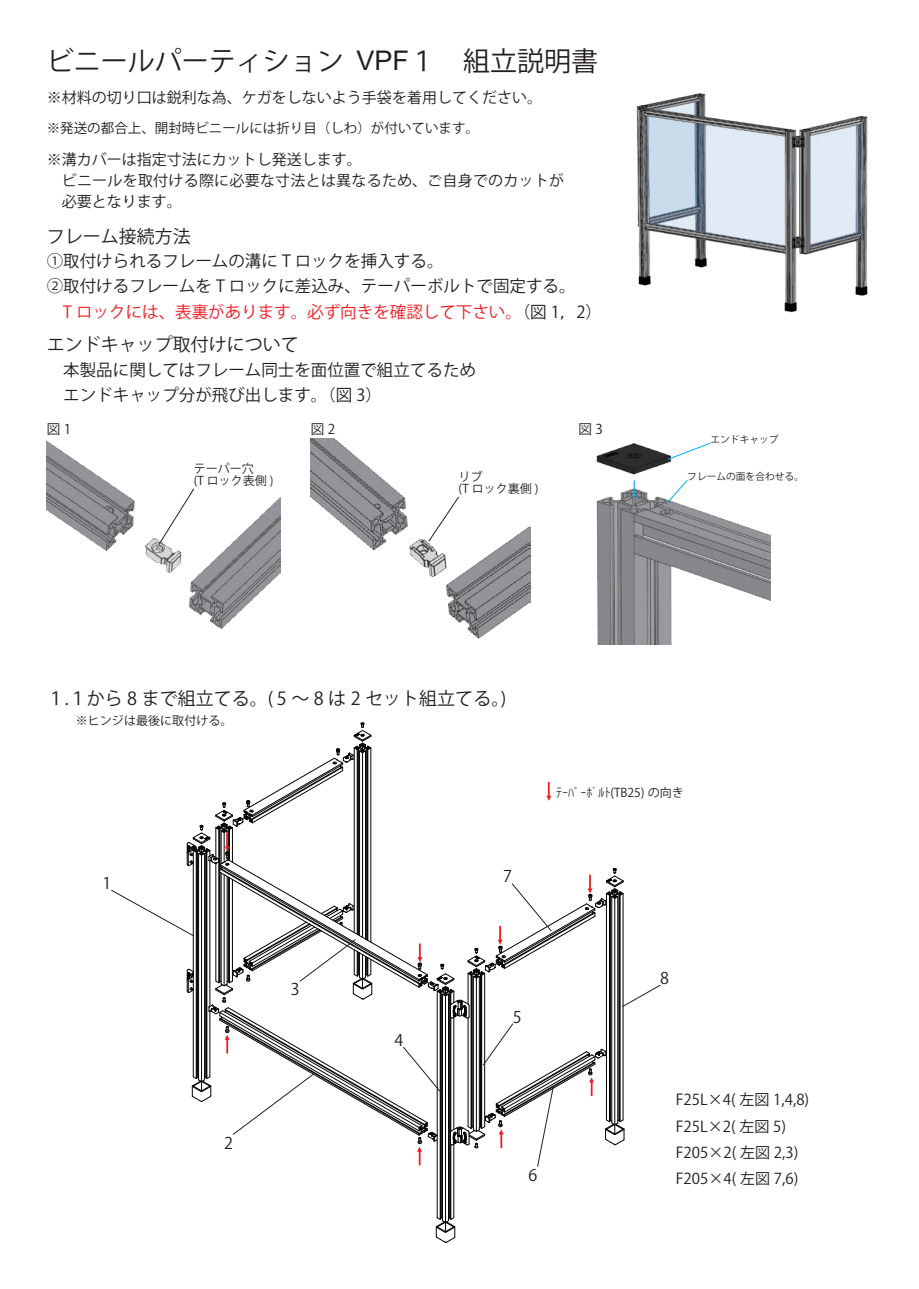
<style>
.page{position:relative;width:919px;height:1289px;background:#fff}
.page>*{position:absolute;margin:0;border:0;box-sizing:border-box;transform-origin:0 0}
.t1{font:27px "Koz Go Pr 6 N";color:#231f20}
.t2{font:18px "Koz Go Pr 6 N";color:#231f20}
.t3{font:16.5px/25.5px "Koz Go Pr 6 N";color:#231f20}
.t4{font:16.5px "Koz Go Pr 6 N";color:#ee1d23}
.t5{font:16.05px "Koz Go Pr 6 N";color:#231f20}
.t6{font:15px/26.2px "Koz Go Pr 6 N";color:#231f20}
.t7{font:13.5px "Koz Go Pr 6 N";color:#231f20}
.t8{font:12px/12px "Koz Go Pr 6 N";color:#231f20}
.t9{font:9.75px "Koz Go Pr 6 N";color:#231f20}
.s1{font-family:"Arial"}
.s2{color:#231f20}
</style>
<div class="page">
<img style="left:47px;top:441px;width:233px;height:188px">
<img style="left:311px;top:438px;width:219px;height:201px">
<svg style="left:158px;top:488px;width:37px;height:57px"></svg>
<svg style="left:427px;top:496px;width:32px;height:46px"></svg>
<hr style="left:442px;top:994px;width:1px;height:226px;background:#030303">
<hr style="left:445px;top:996px;width:1px;height:226px;background:#030303">
<hr style="left:448px;top:994px;width:1px;height:226px;background:#030303">
<hr style="left:441px;top:991px;width:1px;height:226px;background:#030303">
<hr style="left:449px;top:991px;width:1px;height:226px;background:#030303">
<hr style="left:453px;top:1144px;width:1px;height:73px;background:#030303">
<hr style="left:437px;top:991px;width:1px;height:226px;background:#030303">
<hr style="left:440px;top:992px;width:1px;height:226px;background:#030303">
<hr style="left:450px;top:992px;width:1px;height:226px;background:#030303">
<svg style="left:436px;top:1217px;width:19px;height:25px"></svg>
<img style="left:596px;top:443px;width:174px;height:201px">
<svg style="left:632px;top:480px;width:4px;height:19px"></svg>
<svg style="left:667px;top:479px;width:21px;height:24px"></svg>
<svg style="left:667px;top:442px;width:44px;height:18px"></svg>
<svg style="left:111px;top:722px;width:550px;height:445px"></svg>
<img style="left:636px;top:93px;width:232px;height:220px">
<h1 class="t1" style="left:47px;top:46px;width:553px">ビニールパーティション <span class="s1">VPF</span>１　組立説明書</h1>
<p class="t6" style="left:47px;top:85px;width:496px">※材料の切り口は鋭利な為、ケガをしないよう手袋を着用してください。</p>
<p class="t7" style="left:47px;top:120px;width:433px">※発送の都合上、開封時ビニールには折り目（しわ）が付いています。</p>
<p class="t6" style="left:47px;top:149px;width:519px;line-height:21px">※溝カバーは指定寸法にカットし発送します。<br>　ビニールを取付ける際に必要な寸法とは異なるため、ご自身でのカットが　必要となります。</p>
<p class="t2" style="left:47px;top:226px;width:145px">フレーム接続方法</p>
<p class="t3" style="left:47px;top:248px;width:398px">①取付けられるフレームの溝に T ロックを挿入する。</p>
<p class="t3" style="left:47px;top:274px;width:530px">②取付けるフレームを T ロックに差込み、テーパーボルトで固定する。</p>
<p class="t4" style="left:63px;top:302px;width:540px">T ロックには、表裏があります。必ず向きを確認して下さい。<span class="s2">（図 1，2）</span></p>
<p class="t2" style="left:47px;top:334px;width:253px">エンドキャップ取付けについて</p>
<p class="t3" style="left:47px;top:357px;width:430px">　本製品に関してはフレーム同士を面位置で組立てるため　エンドキャップ分が飛び出します。（図 3）</p>
<p class="t7" style="left:47px;top:421px;width:26px">図 1</p>
<p class="t7" style="left:311px;top:421px;width:26px">図2</p>
<p class="t7" style="left:578px;top:421px;width:26px">図3</p>
<p class="t8" style="left:194px;top:462px;width:81px">テーパー穴<br>(T ロック表側 )</p>
<p class="t8" style="left:458px;top:470px;width:81px">リブ<br>(T ロック裏側 )</p>
<p class="t2" style="left:47px;top:688px;width:464px">１.１から 8 まで組立てる。( 5 ～ 8 は 2 セット組立てる。)</p>
<p class="t8" style="left:76px;top:715px;width:158px">※ヒンジは最後に取付ける。</p>
<p class="t9" style="left:710px;top:434px;width:70px">エンドキャップ</p>
<p class="t9" style="left:687px;top:471px;width:118px">フレームの面を合わせる。</p>
<p class="t5" style="left:102px;top:874px;width:10px">1</p>
<p class="t5" style="left:224px;top:1133px;width:10px">2</p>
<p class="t5" style="left:291px;top:980px;width:10px">3</p>
<p class="t5" style="left:394px;top:1031px;width:10px">4</p>
<p class="t5" style="left:503px;top:867px;width:10px">7</p>
<p class="t8" style="left:556px;top:786px;width:129px">ﾃｰﾊﾟｰﾎﾞﾙﾄ(TB25) の向き</p>
<p class="t5" style="left:513px;top:1007px;width:10px">5</p>
<p class="t5" style="left:528px;top:1165px;width:10px">6</p>
<p class="t5" style="left:660px;top:969px;width:10px">8</p>
<p class="t6" style="left:675px;top:1086px;width:135px">F25L×4( 左図 1,4,8)<br>F25L×2( 左図 5)<br>F205×2( 左図 2,3)<br>F205×4( 左図 7,6)</p>
</div>
